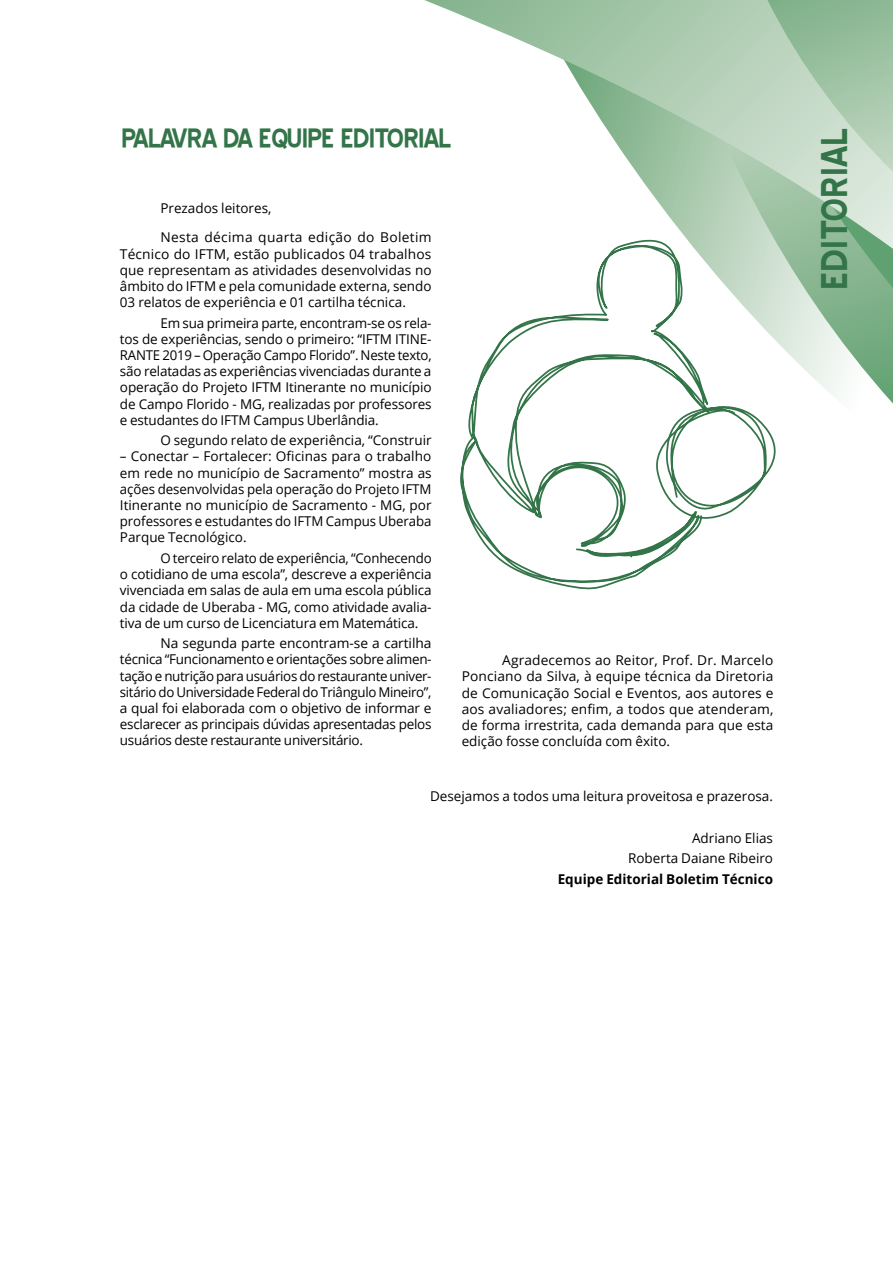
<style>
.page{position:relative;width:893px;height:1263px;background:#fff}
.page>*{position:absolute;margin:0;border:0;box-sizing:border-box;transform-origin:0 0}
.t1{font:700 45px "Blue Highway";color:#337549}
.t2{font:700 33px "Blue Highway";letter-spacing:-.03em;color:#337549}
.t3{font:13.5px/16.2px "Open Sans";color:#000;text-align:justify}
.t4{font:13.5px/29px "Open Sans";letter-spacing:.02em;color:#000}
.t5{font:700 13.5px "Open Sans";color:#000}
</style>
<div class="page">
<svg style="left:789px;top:249px;width:104px;height:155px"></svg>
<svg style="left:424px;top:0;width:469px;height:249px"></svg>
<svg style="left:767px;top:0;width:126px;height:172px;background:#aeccb2"></svg>
<svg style="left:452px;top:234px;width:337px;height:356px"></svg>
<h2 class="t2" style="left:121px;top:123px;width:332px">PALAVRA DA EQUIPE EDITORIAL</h2>
<h1 class="t1" style="left:813px;top:290px;width:164px;rotate:-90deg">EDITORIAL</h1>
<p class="t4" style="left:160px;top:194px;width:273px">Prezados leitores,<br>Nesta décima quarta edição do Boletim</p>
<p class="t3" style="left:120px;top:245px;width:313px">Técnico do IFTM, estão publicados 04 trabalhos que representam as atividades desenvolvidas no âmbito do IFTM e pela comunidade externa, sendo 03 relatos de experiência e 01 cartilha técnica.</p>
<p class="t3" style="left:120px;top:314px;width:313px;text-indent:40px">Em sua primeira parte, encontram-se os rela&shy;tos de experiências, sendo o primeiro: “IFTM ITINE-RANTE 2019 – Operação Campo Florido”. Neste texto, são relatadas as experiências vivenciadas durante a operação do Projeto IFTM Itinerante no município de Campo Florido - MG, realizadas por professores e estudantes do IFTM Campus Uberlândia.</p>
<p class="t3" style="left:160px;top:432px;width:273px">O segundo relato de experiência, “Construir</p>
<p class="t3" style="left:120px;top:448px;width:313px">– Conectar – Fortalecer: Oficinas para o trabalho em rede no município de Sacramento” mostra as ações desenvolvidas pela operação do Projeto IFTM Itinerante no município de Sacramento - MG, por professores e estudantes do IFTM Campus Uberaba Parque Tecnológico.</p>
<p class="t3" style="left:120px;top:550px;width:313px;text-indent:40px">O terceiro relato de experiência, “Conhecendo o cotidiano de uma escola”, descreve a experiência vivenciada em salas de aula em uma escola pública da cidade de Uberaba - MG, como atividade avalia&shy;tiva de um curso de Licenciatura em Matemática.</p>
<p class="t3" style="left:120px;top:635px;width:313px;text-indent:40px">Na segunda parte encontram-se a cartilha técnica “Funcionamento e orientações sobre alimen&shy;tação e nutrição para usuários do restaurante univer&shy;sitário do Universidade Federal do Triângulo Mineiro”, a qual foi elaborada com o objetivo de informar e esclarecer as principais dúvidas apresentadas pelos usuários deste restaurante universitário.</p>
<p class="t3" style="left:462px;top:652px;width:313px;text-indent:40px">Agradecemos ao Reitor, Prof. Dr. Marcelo Ponciano da Silva, à equipe técnica da Diretoria de Comunicação Social e Eventos, aos autores e aos avaliadores; enfim, a todos que atenderam, de forma irrestrita, cada demanda para que esta edição fosse concluída com êxito.</p>
<p class="t3" style="left:430px;top:788px;width:345px">Desejamos a todos uma leitura proveitosa e prazerosa.</p>
<p class="t3" style="left:628px;top:827px;width:146px;line-height:20.4px;text-align:right">Adriano Elias<br>Roberta Daiane Ribeiro</p>
<p class="t5" style="left:558px;top:869px;width:217px">Equipe Editorial Boletim Técnico</p>
</div>
